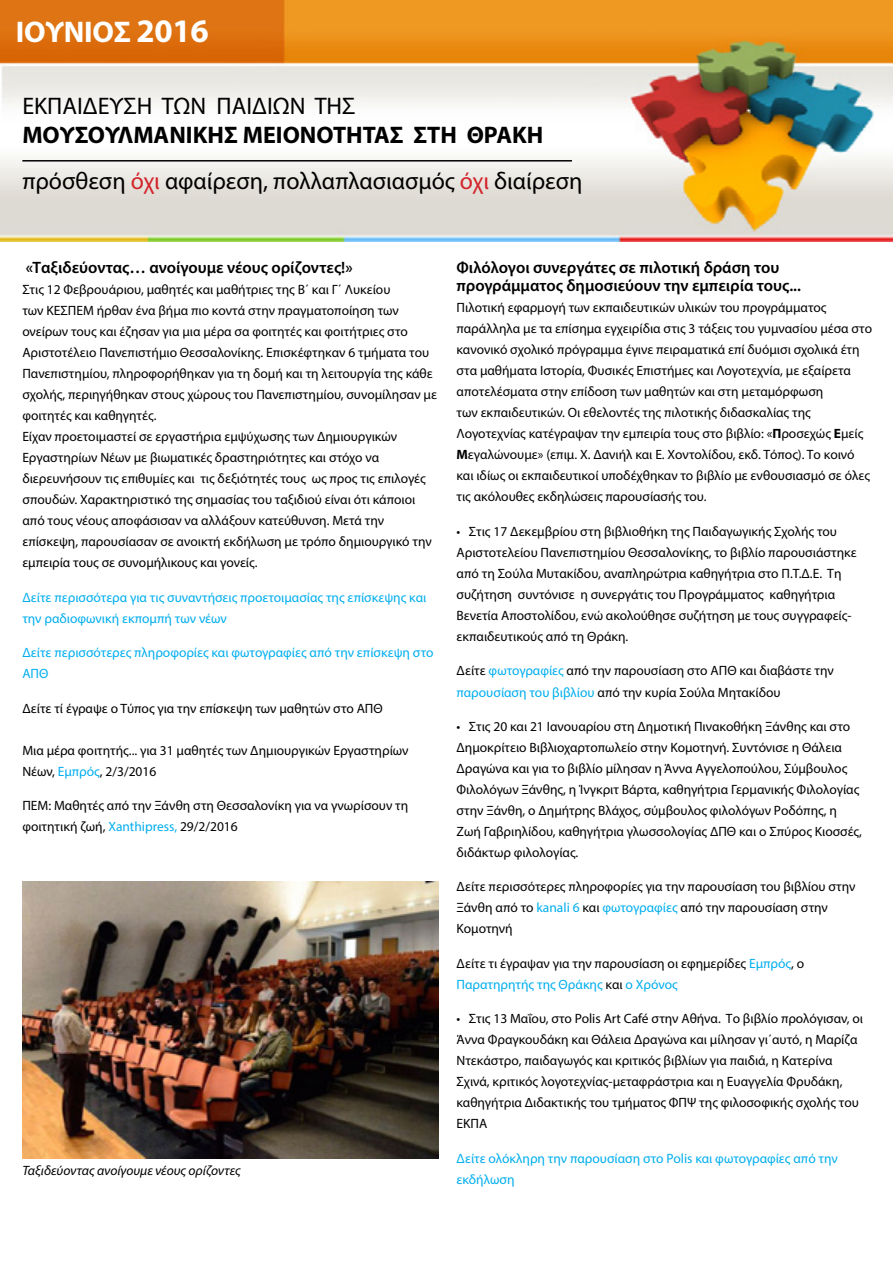
<style>
.page{position:relative;width:893px;height:1263px;background:#fff}
.page>*{position:absolute;margin:0;border:0;box-sizing:border-box;transform-origin:0 0}
.t1{font:700 30px "Myriad Pro";letter-spacing:-.01em;color:#fff}
.t2{font:24px/46.7px "Myriad Pro";color:#000}
.t3{font:600 16.5px/18px "Myriad Pro";color:#000}
.t4{font:13.5px/21px "Myriad Pro";color:#000}
.t5{font:13.5px/21px "Myriad Pro";color:#00aeef}
.t6{font:italic 13.5px "Myriad Pro";color:#000}
.s1{font-size:33px}
.s2{font-weight:700}
.s3{color:#d2232a}
.s4{color:#00aeef}
</style>
<div class="page">
<img style="left:0;top:0;width:893px;height:241px">
<hr style="left:22px;top:160px;width:550px;height:2px;background:#000">
<img style="left:22px;top:881px;width:416px;height:277px">
<h1 class="t1" style="left:16px;top:12px;width:194px">ΙΟΥΝΙΟΣ <span class="s1">2016</span></h1>
<h2 class="t2" style="left:22px;top:82px;width:335px">ΕΚΠΑΙΔΕΥΣΗ ΤΩΝ ΠΑΙΔΙΩΝ ΤΗΣ</h2>
<h2 class="t2" style="left:22px;top:111px;width:562px"><span class="s2">ΜΟΥΣΟΥΛΜΑΝΙΚΗΣ ΜΕΙΟΝΟΤΗΤΑΣ ΣΤΗ ΘΡΑΚΗ </span>πρόσθεση <span class="s3">όχι</span> αφαίρεση, πολλαπλασιασμός <span class="s3">όχι</span> διαίρεση</h2>
<p class="t3" style="left:26px;top:258px;width:328px">«Ταξιδεύοντας… ανοίγουμε νέους ορίζοντες!»</p>
<p class="t4" style="left:22px;top:279px;width:416px">Στις 12 Φεβρουάριου, μαθητές και μαθήτριες της Β΄ και Γ΄ Λυκείου<br>των ΚΕΣΠΕΜ ήρθαν ένα βήμα πιο κοντά στην πραγματοποίηση των ονείρων τους και έζησαν για μια μέρα σα φοιτητές και φοιτήτριες στο Αριστοτέλειο Πανεπιστήμιο Θεσσαλονίκης. Επισκέφτηκαν 6 τμήματα του Πανεπιστημίου, πληροφορήθηκαν για τη δομή και τη λειτουργία της κάθε σχολής, περιηγήθηκαν στους χώρους του Πανεπιστημίου, συνομίλησαν με φοιτητές και καθηγητές.<br>Είχαν προετοιμαστεί σε εργαστήρια εμψύχωσης των Δημιουργικών Εργαστηρίων Νέων με βιωματικές δραστηριότητες και στόχο να διερευνήσουν τις επιθυμίες και τις δεξιότητές τους ως προς τις επιλογές σπουδών. Χαρακτηριστικό της σημασίας του ταξιδιού είναι ότι κάποιοι από τους νέους αποφάσισαν να αλλάξουν κατεύθυνση. Μετά την επίσκεψη, παρουσίασαν σε ανοικτή εκδήλωση με τρόπο δημιουργικό την εμπειρία τους σε συνομήλικους και γονείς.</p>
<p class="t5" style="left:22px;top:586px;width:405px">Δείτε περισσότερα για τις συναντήσεις προετοιμασίας της επίσκεψης και την ραδιοφωνική εκπομπή των νέων</p>
<p class="t5" style="left:22px;top:642px;width:413px">Δείτε περισσότερες πληροφορίες και φωτογραφίες από την επίσκεψη στο<br>ΑΠΘ</p>
<p class="t4" style="left:22px;top:697px;width:362px">Δείτε τί έγραψε ο Τύπος για την επίσκεψη των μαθητών στο ΑΠΘ</p>
<p class="t4" style="left:22px;top:739px;width:388px">Μια μέρα φοιτητής... για 31 μαθητές των Δημιουργικών Εργαστηρίων<br>Νέων, <span class="s4">Εμπρός</span>, 2/3/2016</p>
<p class="t4" style="left:22px;top:795px;width:387px">ΠΕΜ: Μαθητές από την Ξάνθη στη Θεσσαλονίκη για να γνωρίσουν τη φοιτητική ζωή, <span class="s4">Xanthipress,</span> 29/2/2016</p>
<p class="t6" style="left:22px;top:1162px;width:220px">Ταξιδεύοντας ανοίγουμε νέους ορίζοντες</p>
<p class="t3" style="left:456px;top:258px;width:346px">Φιλόλογοι συνεργάτες σε πιλοτική δράση του προγράμματος δημοσιεύουν την εμπειρία τους...</p>
<p class="t4" style="left:456px;top:297px;width:417px">Πιλοτική εφαρμογή των εκπαιδευτικών υλικών του προγράμματος παράλληλα με τα επίσημα εγχειρίδια στις 3 τάξεις του γυμνασίου μέσα στο κανονικό σχολικό πρόγραμμα έγινε πειραματικά επί δυόμισι σχολικά έτη στα μαθήματα Ιστορία, Φυσικές Επιστήμες και Λογοτεχνία, με εξαίρετα αποτελέσματα στην επίδοση των μαθητών και στη μεταμόρφωση<br>των εκπαιδευτικών. Οι εθελοντές της πιλοτικής διδασκαλίας της Λογοτεχνίας κατέγραψαν την εμπειρία τους στο βιβλίο: «<span class="s2">Π</span>ροσεχώς <span class="s2">Ε</span>μείς <span class="s2">Μ</span>εγαλώνουμε» (επιμ. Χ. Δανιήλ και Ε. Χοντολίδου, εκδ. Τόπος). Το κοινό και ιδίως οι εκπαιδευτικοί υποδέχθηκαν το βιβλίο με ενθουσιασμό σε όλες τις ακόλουθες εκδηλώσεις παρουσίασής του.</p>
<p class="t4" style="left:456px;top:520px;width:402px">• Στις 17 Δεκεμβρίου στη βιβλιοθήκη της Παιδαγωγικής Σχολής του Αριστοτελείου Πανεπιστημίου Θεσσαλονίκης, το βιβλίο παρουσιάστηκε από τη Σούλα Μυτακίδου, αναπληρώτρια καθηγήτρια στο Π.Τ.Δ.Ε. Τη συζήτηση συντόνισε η συνεργάτις του Προγράμματος καθηγήτρια Βενετία Αποστολίδου, ενώ ακολούθησε συζήτηση με τους συγγραφείς&shy;εκπαιδευτικούς από τη Θράκη.</p>
<p class="t4" style="left:456px;top:660px;width:379px">Δείτε <span class="s4">φωτογραφίες</span> από την παρουσίαση στο ΑΠΘ και διαβάστε την <span class="s4">παρουσίαση του βιβλίου</span> από την κυρία Σούλα Μητακίδου</p>
<p class="t4" style="left:456px;top:715px;width:407px">• Στις 20 και 21 Ιανουαρίου στη Δημοτική Πινακοθήκη Ξάνθης και στο Δημοκρίτειο Βιβλιοχαρτοπωλείο στην Κομοτηνή. Συντόνισε η Θάλεια Δραγώνα και για το βιβλίο μίλησαν η Άννα Αγγελοπούλου, Σύμβουλος Φιλολόγων Ξάνθης, η Ίνγκριτ Βάρτα, καθηγήτρια Γερμανικής Φιλολογίας στην Ξάνθη, ο Δημήτρης Βλάχος, σύμβουλος φιλολόγων Ροδόπης, η Ζωή Γαβριηλίδου, καθηγήτρια γλωσσολογίας ΔΠΘ και ο Σπύρος Κιοσσές, διδάκτωρ φιλολογίας.</p>
<p class="t4" style="left:456px;top:876px;width:400px">Δείτε περισσότερες πληροφορίες για την παρουσίαση του βιβλίου στην<br>Ξάνθη από το <span class="s4">kanali 6</span> και <span class="s4">φωτογραφίες</span> από την παρουσίαση στην<br>Κομοτηνή</p>
<p class="t4" style="left:456px;top:953px;width:349px">Δείτε τι έγραψαν για την παρουσίαση οι εφημερίδες <span class="s4">Εμπρός</span>, ο<br><span class="s4">Παρατηρητής της Θράκης</span> και <span class="s4">ο Χρόνος</span></p>
<p class="t4" style="left:456px;top:1008px;width:408px">• Στις 13 Μαΐου, στο Polis Art Café στην Αθήνα. Το βιβλίο προλόγισαν, οι Άννα Φραγκουδάκη και Θάλεια Δραγώνα και μίλησαν γι΄αυτό, η Μαρίζα Ντεκάστρο, παιδαγωγός και κριτικός βιβλίων για παιδιά, η Κατερίνα Σχινά, κριτικός λογοτεχνίας-μεταφράστρια και η Ευαγγελία Φρυδάκη, καθηγήτρια Διδακτικής του τμήματος ΦΠΨ της φιλοσοφικής σχολής του ΕΚΠΑ</p>
<p class="t5" style="left:456px;top:1148px;width:383px">Δείτε ολόκληρη την παρουσίαση στο Polis και φωτογραφίες από την εκδήλωση</p>
</div>
